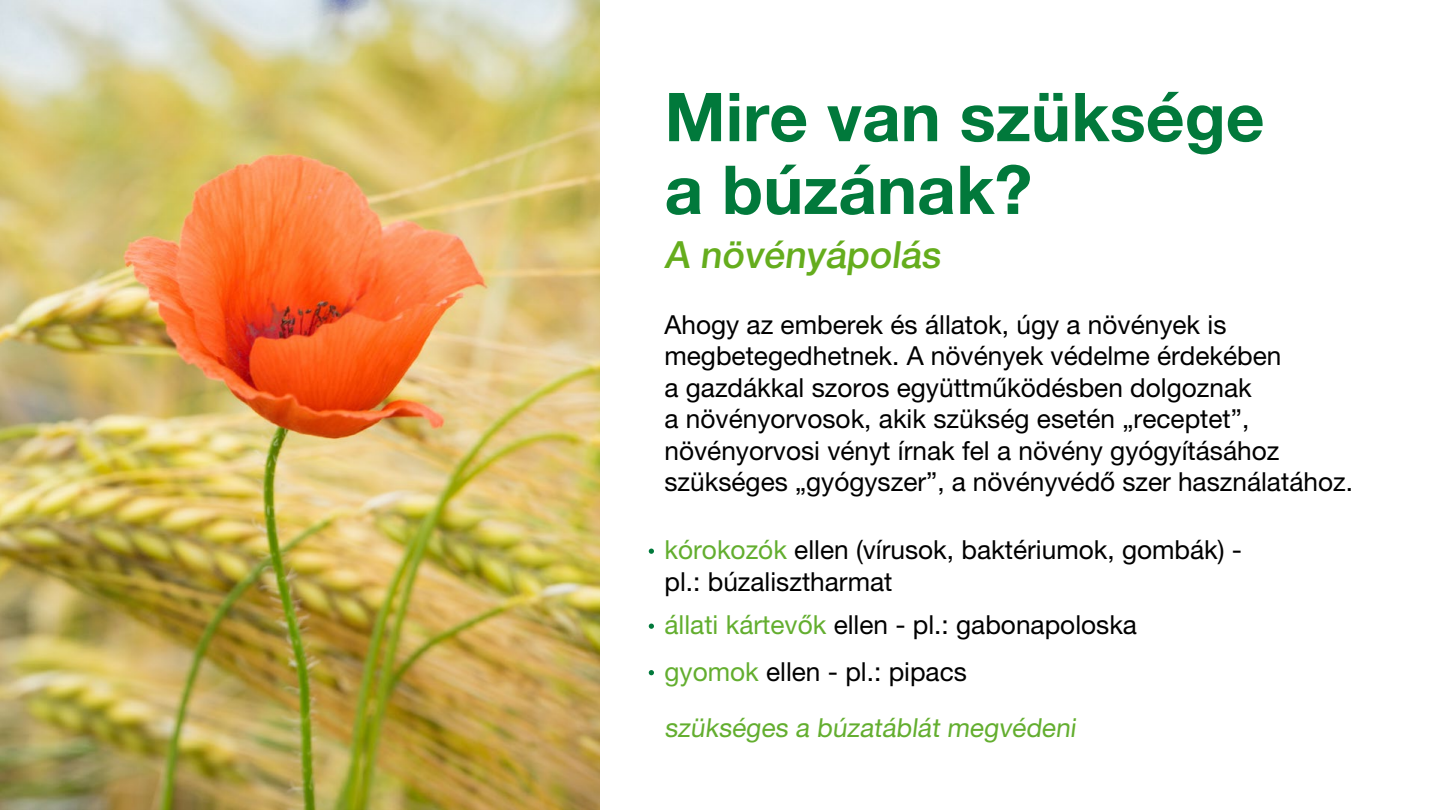
<style>
.page{position:relative;width:1440px;height:810px;background:#fff}
.page>*{position:absolute;margin:0;border:0;box-sizing:border-box;transform-origin:0 0}
.t1{font:700 67.5px/72.8px "Helvetica Neue LT Pro";color:#01793b}
.t2{font:500 37.5px "Helvetica Neue LT Pro";color:#65ad1d}
.t3{font:26.25px/31.5px "Helvetica Neue LT Pro";color:#000}
.t4{font:26.25px "Helvetica Neue LT Pro";color:#63ae2f}
.s1{color:#63ae2f}
</style>
<div class="page">
<img style="left:0;top:0;width:600px;height:810px">
<svg style="left:649px;top:549px;width:5px;height:5px"></svg>
<svg style="left:649px;top:624px;width:5px;height:5px"></svg>
<svg style="left:649px;top:670px;width:5px;height:5px"></svg>
<h1 class="t1" style="left:664px;top:79px;width:602px">Mire van szüksége a búzának?</h1>
<h2 class="t2" style="left:664px;top:233px;width:283px">A növényápolás</h2>
<p class="t3" style="left:664px;top:308px;width:690px">Ahogy az emberek és állatok, úgy a növények is megbetegedhetnek. A növények védelme érdekében<br>a gazdákkal szoros együttműködésben dolgoznak<br>a növényorvosok, akik szükség esetén „receptet”, növényorvosi vényt írnak fel a növény gyógyításához szükséges „gyógyszer”, a növényvédő szer használatához.</p>
<p class="t3" style="left:664px;top:534px;width:579px"><span class="s1">kórokozók</span> ellen (vírusok, baktériumok, gombák) - pl.: búzalisztharmat</p>
<p class="t3" style="left:664px;top:602px;width:474px;line-height:46.5px"><span class="s1">állati kártevők</span> ellen - pl.: gabonapoloska <span class="s1">gyomok</span> ellen - pl.: pipacs</p>
<p class="t4" style="left:664px;top:712px;width:417px">szükséges a búzatáblát megvédeni</p>
</div>
